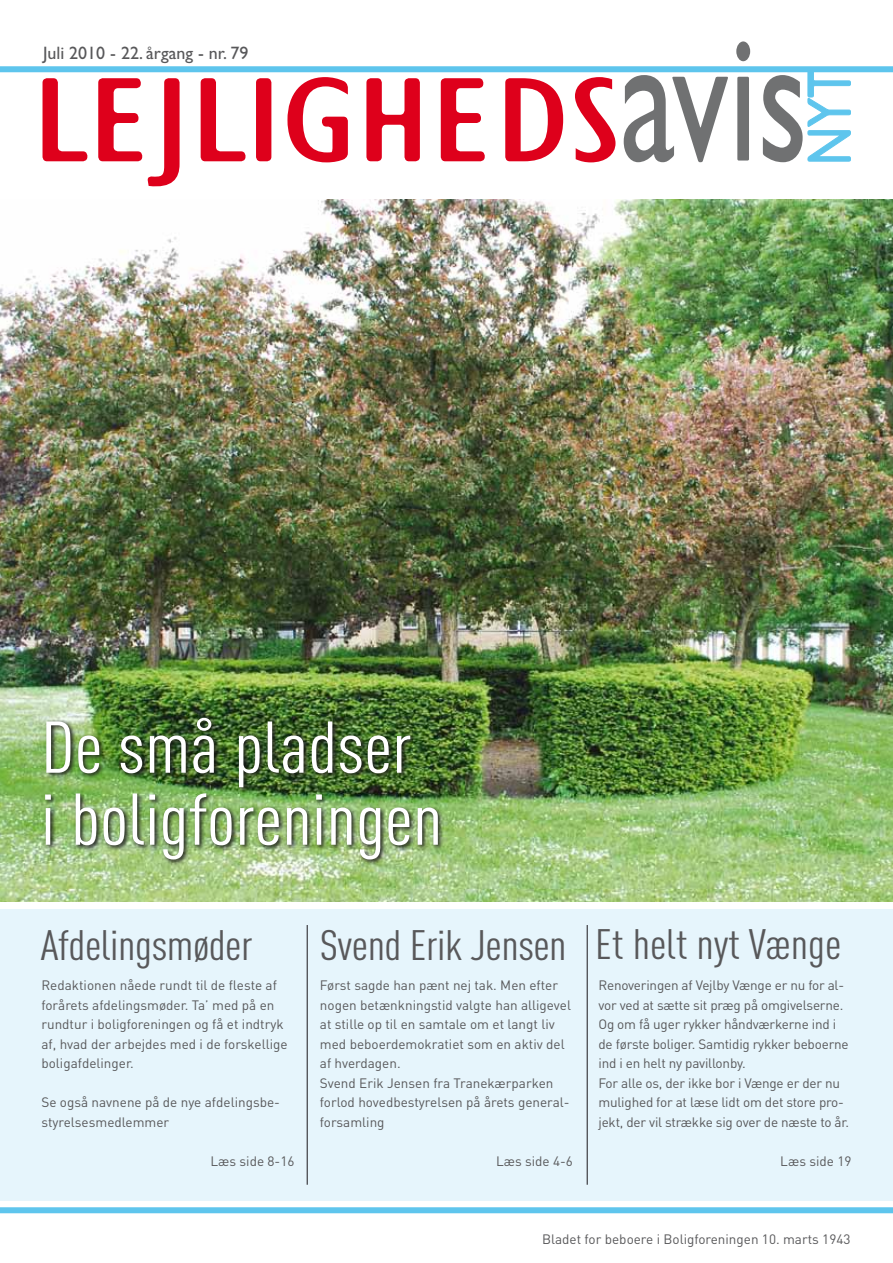
<style>
.page{position:relative;width:893px;height:1263px;background:#fff}
.page>*{position:absolute;margin:0;border:0;box-sizing:border-box;transform-origin:0 0}
.t1{font:72px/72px "DIN Cond";color:#fff;scale:1.11 1}
.t2{font:42px "DIN Cond";letter-spacing:-.01em;color:#58585a;scale:1.11 1}
.t3{font:18px "Gill Sans";color:#58585a}
.t4{font:13.5px/19.5px "DIN";color:#58585a}
</style>
<div class="page">
<div style="left:0;top:909px;width:893px;height:292px;background:#e6f5fc"></div>
<img style="left:0;top:200px;width:893px;height:701px">
<hr style="left:307px;top:925px;width:1px;height:260px;background:#1a171c">
<img style="left:43px;top:715px;width:401px;height:150px">
<svg style="left:43px;top:77px;width:572px;height:110px"></svg>
<div style="left:0;top:66px;width:893px;height:6px;background:#5ec5ed"></div>
<hr style="left:587px;top:925px;width:1px;height:260px;background:#1a171c">
<div style="left:0;top:1207px;width:893px;height:6px;background:#5ec5ed"></div>
<svg style="left:624px;top:41px;width:227px;height:121px"></svg>
<h3 class="t3" style="left:43px;top:43px;width:207px">Juli 2010 - 22. årgang - nr. 79</h3>
<h1 class="t1" style="left:41px;top:711px;width:363px">De små pladser i boligforeningen</h1>
<h2 class="t2" style="left:41px;top:921px;width:192px">Afdelingsmøder</h2>
<h2 class="t2" style="left:320px;top:921px;width:471px">Svend Erik Jensen Et helt nyt Vænge</h2>
<p class="t4" style="left:41px;top:976px;width:248px">Redaktionen nåede rundt til de fleste af forårets afdelingsmøder. Ta’ med på en rundtur i boligforeningen og få et indtryk af, hvad der arbejdes med i de forskellige boligafdelinger.</p>
<p class="t4" style="left:41px;top:1092px;width:240px">Se også navnene på de nye afdelingsbe&shy;styrelsesmedlemmer</p>
<p class="t4" style="left:210px;top:1151px;width:85px">Læs side 8-16</p>
<p class="t4" style="left:320px;top:976px;width:253px">Først sagde han pænt nej tak. Men efter nogen betænkningstid valgte han alligevel at stille op til en samtale om et langt liv med beboerdemokratiet som en aktiv del af hverdagen.<br>Svend Erik Jensen fra Tranekærparken forlod hovedbestyrelsen på årets general&shy;forsamling</p>
<p class="t4" style="left:496px;top:1151px;width:78px">Læs side 4-6</p>
<p class="t4" style="left:598px;top:976px;width:252px">Renoveringen af Vejlby Vænge er nu for al&shy;vor ved at sætte sit præg på omgivelserne.<br>Og om få uger rykker håndværkerne ind i de første boliger. Samtidig rykker beboerne ind i en helt ny pavillonby.<br>For alle os, der ikke bor i Vænge er der nu mulighed for at læse lidt om det store pro&shy;jekt, der vil strække sig over de næste to år.</p>
<p class="t4" style="left:780px;top:1151px;width:73px">Læs side 19</p>
<p class="t4" style="left:542px;top:1229px;width:310px">Bladet for beboere i Boligforeningen 10. marts 1943</p>
</div>
